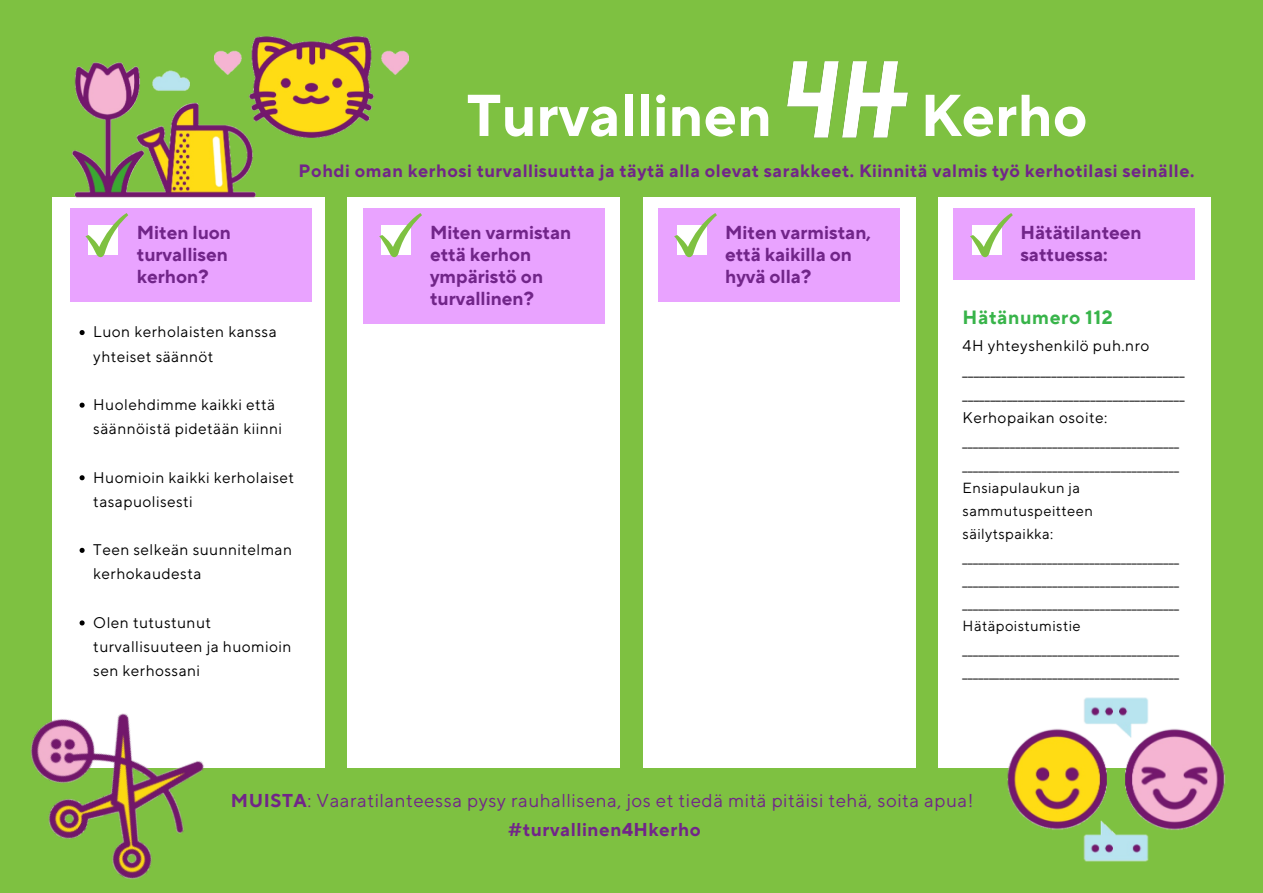
<style>
.page{position:relative;width:1263px;height:893px;background:#7ec141}
.page>*{position:absolute;margin:0;border:0;box-sizing:border-box;transform-origin:0 0}
.t1{font:700 58.88px "TT Norms Pro";color:#fff}
.t2{font:700 19.12px "TT Norms Pro";letter-spacing:.03em;color:#38b44a}
.t3{font:700 18.75px/22px "TT Norms Pro";color:#712589}
.t4{font:18.52px "TT Norms Pro";letter-spacing:.03em;color:#712589}
.t5{font:700 18.52px "TT Norms Pro";letter-spacing:.03em;color:#712589}
.t6{font:700 17.77px "TT Norms Pro";letter-spacing:.03em;color:#712589}
.t7{font:15.38px/24.2px "TT Norms Pro";letter-spacing:.03em;color:#000}
.t8{font:14.62px/23.1px "TT Norms Pro";letter-spacing:.03em;color:#000}
.s1{font-weight:700}
</style>
<div class="page">
<div style="left:52px;top:197px;width:273px;height:571px;background:#fff"></div>
<div style="left:70px;top:209px;width:241px;height:93px;background:#e9a3ff"></div>
<div style="left:347px;top:197px;width:273px;height:571px;background:#fff"></div>
<div style="left:643px;top:197px;width:272px;height:571px;background:#fff"></div>
<div style="left:938px;top:197px;width:273px;height:571px;background:#fff"></div>
<div style="left:363px;top:209px;width:241px;height:115px;background:#e9a3ff"></div>
<div style="left:658px;top:209px;width:242px;height:93px;background:#e9a3ff"></div>
<div style="left:954px;top:209px;width:241px;height:71px;background:#e9a3ff"></div>
<img style="left:215px;top:36px;width:193px;height:102px">
<img style="left:1007px;top:697px;width:219px;height:165px">
<img style="left:30px;top:713px;width:174px;height:167px">
<svg style="left:85px;top:215px;width:43px;height:42px"></svg>
<svg style="left:379px;top:213px;width:43px;height:44px"></svg>
<svg style="left:970px;top:213px;width:43px;height:44px"></svg>
<svg style="left:674px;top:213px;width:43px;height:44px"></svg>
<img style="left:787px;top:61px;width:121px;height:77px">
<img style="left:70px;top:53px;width:190px;height:162px">
<svg style="left:80px;top:330px;width:5px;height:5px"></svg>
<svg style="left:80px;top:402px;width:5px;height:6px"></svg>
<svg style="left:80px;top:475px;width:5px;height:5px"></svg>
<svg style="left:80px;top:548px;width:5px;height:5px"></svg>
<svg style="left:80px;top:620px;width:5px;height:5px"></svg>
<p class="t1" style="left:467px;top:80px;width:307px">Turvallinen</p>
<p class="t1" style="left:920px;top:80px;width:169px">Kerho</p>
<p class="t6" style="left:299px;top:160px;width:897px">Pohdi oman kerhosi turvallisuutta ja täytä alla olevat sarakkeet. Kiinnitä valmis työ kerhotilasi seinälle.</p>
<p class="t3" style="left:137px;top:222px;width:96px">Miten luon turvallisen kerhon?</p>
<p class="t3" style="left:430px;top:222px;width:143px">Miten varmistan että kerhon ympäristö on turvallinen?</p>
<p class="t3" style="left:725px;top:222px;width:147px">Miten varmistan, että kaikilla on hyvä olla?</p>
<p class="t3" style="left:1020px;top:222px;width:123px">Hätätilanteen sattuessa:</p>
<p class="t7" style="left:93px;top:320px;width:185px">Luon kerholaisten kanssa yhteiset säännöt</p>
<p class="t7" style="left:93px;top:393px;width:190px">Huolehdimme kaikki että säännöistä pidetään kiinni</p>
<p class="t7" style="left:93px;top:466px;width:202px">Huomioin kaikki kerholaiset tasapuolisesti</p>
<p class="t7" style="left:93px;top:538px;width:200px">Teen selkeän suunnitelman kerhokaudesta</p>
<p class="t7" style="left:93px;top:611px;width:200px">Olen tutustunut turvallisuuteen ja huomioin sen kerhossani</p>
<p class="t2" style="left:962px;top:306px;width:152px">Hätänumero 112</p>
<p class="t7" style="left:962px;top:334px;width:188px">4H yhteyshenkilö puh.nro</p>
<p class="t7" style="left:962px;top:358px;width:223px">________________________________________</p>
<p class="t7" style="left:962px;top:382px;width:223px">________________________________________</p>
<p class="t7" style="left:962px;top:406px;width:146px">Kerhopaikan osoite:</p>
<p class="t8" style="left:962px;top:430px;width:218px">_________________________________________</p>
<p class="t8" style="left:962px;top:453px;width:218px">_________________________________________</p>
<p class="t8" style="left:962px;top:476px;width:132px">Ensiapulaukun ja sammutuspeitteen säilytspaikka:</p>
<p class="t8" style="left:962px;top:546px;width:218px">_________________________________________</p>
<p class="t8" style="left:962px;top:569px;width:218px">_________________________________________</p>
<p class="t8" style="left:962px;top:592px;width:218px">_________________________________________</p>
<p class="t8" style="left:962px;top:615px;width:120px">Hätäpoistumistie</p>
<p class="t8" style="left:962px;top:638px;width:218px">_________________________________________</p>
<p class="t8" style="left:962px;top:661px;width:218px">_________________________________________</p>
<p class="t4" style="left:231px;top:789px;width:744px"><span class="s1">MUISTA</span>: Vaaratilanteessa pysy rauhallisena, jos et tiedä mitä pitäisi tehä, soita apua!</p>
<p class="t5" style="left:508px;top:818px;width:194px">#turvallinen4Hkerho</p>
</div>
